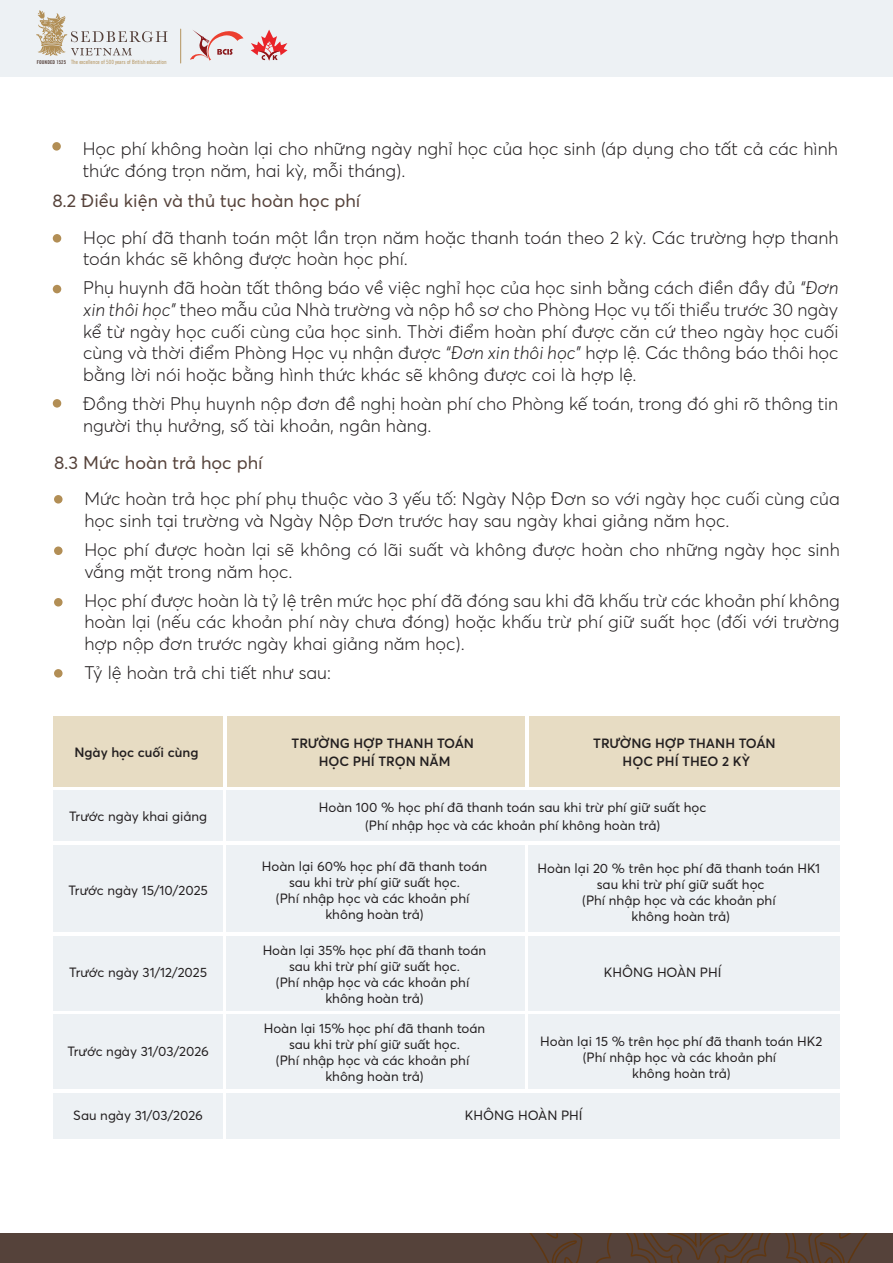
<style>
.page{position:relative;width:893px;height:1263px;background:#fff}
.page>*{position:absolute;margin:0;border:0;box-sizing:border-box;transform-origin:0 0}
.t1{font:300 18px/21.6px "Averta";color:#231f20}
.t2{font:18px "Averta";color:#55423a}
.t3{font:13.35px/16px "Averta";color:#231f20;text-align:center}
.t4{font:600 13.35px/18.1px "Averta";color:#231f20;text-align:center}
.t5{font:5.7px "SVN Trade Gothic Cn";color:#b18e55}
.s1{font-weight:700;font-size:5.25px;color:#55413b}
.s2{font-style:italic}
</style>
<div class="page">
<div style="left:0;top:1233px;width:893px;height:30px;background:#55423a"></div>
<svg style="left:529px;top:1233px;width:339px;height:30px"></svg>
<div style="left:53px;top:234px;width:8px;height:9px;background:#b28e55;border-radius:50%"></div>
<div style="left:53px;top:285px;width:8px;height:8px;background:#b28e55;border-radius:50%"></div>
<div style="left:53px;top:399px;width:8px;height:9px;background:#b28e55;border-radius:50%"></div>
<div style="left:54px;top:495px;width:9px;height:8px;background:#b28e55;border-radius:50%"></div>
<div style="left:54px;top:546px;width:9px;height:9px;background:#b28e55;border-radius:50%"></div>
<div style="left:54px;top:598px;width:9px;height:8px;background:#b28e55;border-radius:50%"></div>
<div style="left:54px;top:669px;width:9px;height:9px;background:#b28e55;border-radius:50%"></div>
<div style="left:52px;top:142px;width:9px;height:9px;background:#b28e55;border-radius:50%"></div>
<div style="left:53px;top:716px;width:170px;height:70px;background:#e7dcc3"></div>
<div style="left:227px;top:716px;width:298px;height:70px;background:#e7dcc3"></div>
<div style="left:529px;top:716px;width:311px;height:70px;background:#e7dcc3"></div>
<div style="left:53px;top:791px;width:170px;height:50px;background:#edf1f4"></div>
<div style="left:227px;top:791px;width:613px;height:50px;background:#edf1f4"></div>
<div style="left:53px;top:845px;width:170px;height:86px;background:#edf1f4"></div>
<div style="left:227px;top:845px;width:298px;height:86px;background:#edf1f4"></div>
<div style="left:529px;top:845px;width:311px;height:86px;background:#edf1f4"></div>
<div style="left:53px;top:936px;width:170px;height:74px;background:#edf1f4"></div>
<div style="left:227px;top:936px;width:298px;height:74px;background:#edf1f4"></div>
<div style="left:529px;top:936px;width:311px;height:74px;background:#edf1f4"></div>
<div style="left:53px;top:1014px;width:170px;height:75px;background:#edf1f4"></div>
<div style="left:227px;top:1014px;width:298px;height:75px;background:#edf1f4"></div>
<div style="left:529px;top:1014px;width:311px;height:75px;background:#edf1f4"></div>
<div style="left:53px;top:1093px;width:170px;height:45px;background:#edf1f4"></div>
<div style="left:227px;top:1093px;width:613px;height:45px;background:#edf1f4"></div>
<div style="left:0;top:0;width:893px;height:77px;background:#edf1f4"></div>
<svg style="left:36px;top:10px;width:132px;height:46px"></svg>
<hr style="left:180px;top:29px;width:1px;height:34px;background:#b18e55">
<svg style="left:190px;top:30px;width:53px;height:31px"></svg>
<svg style="left:251px;top:30px;width:37px;height:31px"></svg>
<p class="t5" style="left:37px;top:58px;width:131px"><span class="s1">FOUNDED 1525</span> The excellence of 500 years of British education</p>
<p class="t1" style="left:83px;top:138px;width:757px">Học phí không hoàn lại cho những ngày nghỉ học của học sinh (áp dụng cho tất cả các hình thức đóng trọn năm, hai kỳ, mỗi tháng).</p>
<p class="t2" style="left:52px;top:189px;width:310px">8.2 Điều kiện và thủ tục hoàn học phí</p>
<p class="t1" style="left:83px;top:226px;width:757px">Học phí đã thanh toán một lần trọn năm hoặc thanh toán theo 2 kỳ. Các trường hợp thanh toán khác sẽ không được hoàn học phí.</p>
<p class="t1" style="left:83px;top:277px;width:757px;text-align:justify">Phụ huynh đã hoàn tất thông báo về việc nghỉ học của học sinh bằng cách điền đầy đủ <span class="s2">“Đơn xin thôi học”</span> theo mẫu của Nhà trường và nộp hồ sơ cho Phòng Học vụ tối thiểu trước 30 ngày kể từ ngày học cuối cùng của học sinh. Thời điểm hoàn phí được căn cứ theo ngày học cuối cùng và thời điểm Phòng Học vụ nhận được <span class="s2">“Đơn xin thôi học”</span> hợp lệ. Các thông báo thôi học bằng lời nói hoặc bằng hình thức khác sẽ không được coi là hợp lệ.</p>
<p class="t1" style="left:83px;top:393px;width:757px">Đồng thời Phụ huynh nộp đơn đề nghị hoàn phí cho Phòng kế toán, trong đó ghi rõ thông tin người thụ hưởng, số tài khoản, ngân hàng.</p>
<p class="t2" style="left:54px;top:451px;width:210px">8.3 Mức hoàn trả học phí</p>
<p class="t1" style="left:84px;top:488px;width:757px">Mức hoàn trả học phí phụ thuộc vào 3 yếu tố: Ngày Nộp Đơn so với ngày học cuối cùng của học sinh tại trường và Ngày Nộp Đơn trước hay sau ngày khai giảng năm học.</p>
<p class="t1" style="left:84px;top:539px;width:757px">Học phí được hoàn lại sẽ không có lãi suất và không được hoàn cho những ngày học sinh vắng mặt trong năm học.</p>
<p class="t1" style="left:84px;top:589px;width:757px;text-align:justify">Học phí được hoàn là tỷ lệ trên mức học phí đã đóng sau khi đã khấu trừ các khoản phí không hoàn lại (nếu các khoản phí này chưa đóng) hoặc khấu trừ phí giữ suất học (đối với trường hợp nộp đơn trước ngày khai giảng năm học).</p>
<p class="t1" style="left:84px;top:662px;width:248px">Tỷ lệ hoàn trả chi tiết như sau:</p>
<p class="t4" style="left:74px;top:743px;width:126px">Ngày học cuối cùng</p>
<p class="t4" style="left:292px;top:734px;width:184px">TRƯỜNG HỢP THANH TOÁN<br>HỌC PHÍ TRỌN NĂM</p>
<p class="t4" style="left:593px;top:734px;width:184px">TRƯỜNG HỢP THANH TOÁN<br>HỌC PHÍ THEO 2 KỲ</p>
<p class="t3" style="left:69px;top:808px;width:140px">Trước ngày khai giảng</p>
<p class="t3" style="left:319px;top:798px;width:389px;line-height:18.1px">Hoàn 100 % học phí đã thanh toán sau khi trừ phí giữ suất học (Phí nhập học và các khoản phí không hoàn trả)</p>
<p class="t3" style="left:68px;top:882px;width:141px">Trước ngày 15/10/2025</p>
<p class="t3" style="left:69px;top:964px;width:139px">Trước ngày 31/12/2025</p>
<p class="t3" style="left:67px;top:1043px;width:143px">Trước ngày 31/03/2026</p>
<p class="t3" style="left:262px;top:858px;width:227px">Hoàn lại 60% học phí đã thanh toán sau khi trừ phí giữ suất học.<br>(Phí nhập học và các khoản phí không hoàn trả)</p>
<p class="t3" style="left:538px;top:860px;width:284px">Hoàn lại 20 % trên học phí đã thanh toán HK1 sau khi trừ phí giữ suất học<br>(Phí nhập học và các khoản phí<br>không hoàn trả)</p>
<p class="t3" style="left:263px;top:942px;width:225px">Hoàn lại 35% học phí đã thanh toán sau khi trừ phí giữ suất học.<br>(Phí nhập học và các khoản phí không hoàn trả)</p>
<p class="t3" style="left:264px;top:1020px;width:223px">Hoàn lại 15% học phí đã thanh toán sau khi trừ phí giữ suất học.<br>(Phí nhập học và các khoản phí không hoàn trả)</p>
<p class="t3" style="left:604px;top:964px;width:119px">KHÔNG HOÀN PHÍ</p>
<p class="t3" style="left:540px;top:1033px;width:284px">Hoàn lại 15 % trên học phí đã thanh toán HK2 (Phí nhập học và các khoản phí<br>không hoàn trả)</p>
<p class="t3" style="left:73px;top:1107px;width:131px">Sau ngày 31/03/2026</p>
<p class="t3" style="left:465px;top:1107px;width:119px">KHÔNG HOÀN PHÍ</p>
</div>
